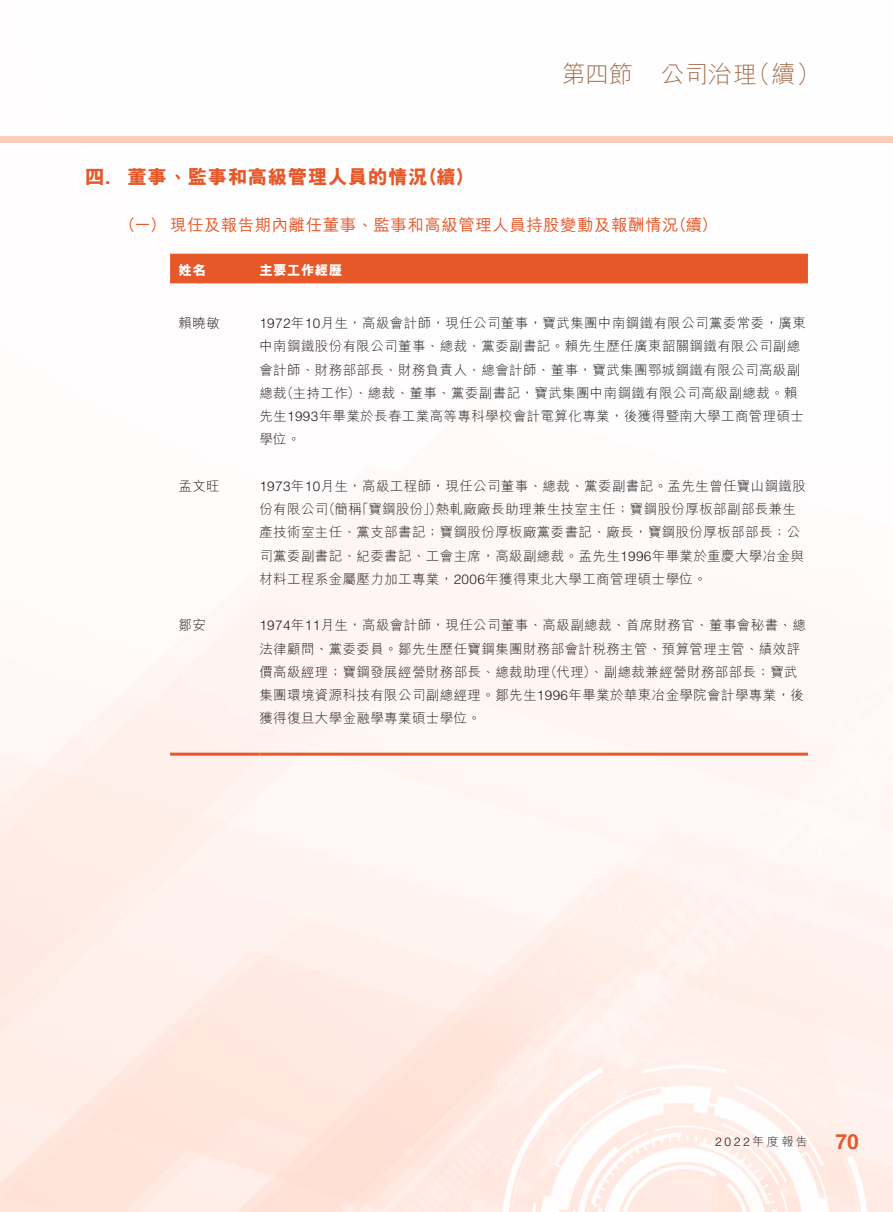
<style>
.page{position:relative;width:893px;height:1212px;background:#fff}
.page>*{position:absolute;margin:0;border:0;box-sizing:border-box;transform-origin:0 0}
.t1{font:300 24px "M Hei HK";letter-spacing:-.015em;color:#9f6a49}
.t2{font:700 21px "Helvetica LT Std";color:#e65829}
.t3{font:800 19.5px "M Hei HK";letter-spacing:.03em;color:#e65829}
.t4{font:500 16.5px "M Hei HK";letter-spacing:.03em;color:#e65829}
.t5{font:300 13.5px/23.2px "M Hei HK";letter-spacing:.03em;color:#231f20}
.t6{font:800 13.5px "M Hei HK";letter-spacing:.03em;color:#fff}
.t7{font:300 12px "Helvetica LT Std";color:#231f20}
.s1{font-family:"Helvetica LT Std";font-weight:700}
.s2{font-family:"Helvetica LT Std"}
.s3{font-family:"M Hei HK"}
</style>
<div class="page">
<div style="left:0;top:136px;width:893px;height:6px;background:#ffcdbc"></div>
<div style="left:170px;top:254px;width:638px;height:29px;background:#e65829"></div>
<hr style="left:170px;top:753px;width:89px;height:3px;background:#e65829">
<hr style="left:259px;top:753px;width:549px;height:3px;background:#e65829">
<h1 class="t1" style="left:562px;top:62px;width:72px">第四節</h1>
<h1 class="t1" style="left:747px;top:62px;width:75px">（續(</h1>
<h1 class="t1" style="left:660px;top:62px;width:98px">公司治理</h1>
<h3 class="t3" style="left:85px;top:167px;width:27px">四<span class="s1">.</span></h3>
<h3 class="t3" style="left:419px;top:167px;width:57px">（續(</h3>
<h3 class="t3" style="left:128px;top:167px;width:302px">董事、監事和高級管理人員的情況</h3>
<p class="t4" style="left:119px;top:213px;width:561px">（一）現任及報告期內離任董事、監事和高級管理人員持股變動及報酬情況</p>
<p class="t4" style="left:670px;top:213px;width:49px">（續(</p>
<p class="t6" style="left:179px;top:263px;width:29px">姓名</p>
<p class="t5" style="left:179px;top:311px;width:43px">賴曉敏</p>
<p class="t5" style="left:179px;top:474px;width:43px">孟文旺</p>
<p class="t5" style="left:179px;top:614px;width:29px">鄒安</p>
<p class="t6" style="left:259px;top:263px;width:84px">主要工作經歷</p>
<p class="t5" style="left:259px;top:311px;width:548px"><span class="s2">1972</span>年<span class="s2">10</span>月生，高級會計師，現任公司董事，寶武集團中南鋼鐵有限公司黨委常委，廣東</p>
<p class="t5" style="left:259px;top:335px;width:542px;text-align:right">中南鋼鐵股份有限公司董事、總裁、黨委副書記。賴先生歷任廣東韶關鋼鐵有限公司副總會計師、財務部部長、財務負責人、總會計師、董事，寶武集團鄂城鋼鐵有限公司高級副（主持工作）、總裁、董事、黨委副書記，寶武集團中南鋼鐵有限公司高級副總裁。賴</p>
<p class="t5" style="left:259px;top:381px;width:546px">總裁<br>先生<span class="s2">1993</span>年畢業於長春工業高等專科學校會計電算化專業，後獲得暨南大學工商管理碩士學位。</p>
<p class="t5" style="left:259px;top:474px;width:548px"><span class="s2">1973</span>年<span class="s2">10</span>月生，高級工程師，現任公司董事、總裁、黨委副書記。孟先生曾任寶山鋼鐵股</p>
<p class="t5" style="left:322px;top:497px;width:41px">（簡稱</p>
<p class="t5" style="left:356px;top:497px;width:88px">「寶鋼股份」）</p>
<p class="t5" style="left:436px;top:497px;width:362px">熱軋廠廠長助理兼生技室主任；寶鋼股份厚板部副部長兼生</p>
<p class="t5" style="left:259px;top:497px;width:546px">份有限公司<br>產技術室主任、黨支部書記；寶鋼股份厚板廠黨委書記、廠長，寶鋼股份厚板部部長；公司黨委副書記、紀委書記、工會主席，高級副總裁。孟先生<span class="s2">1996</span>年畢業於重慶大學冶金與材料工程系金屬壓力加工專業，<span class="s2">2006</span>年獲得東北大學工商管理碩士學位。</p>
<p class="t5" style="left:259px;top:614px;width:548px"><span class="s2">1974</span>年<span class="s2">11</span>月生，高級會計師，現任公司董事、高級副總裁、首席財務官、董事會秘書、總</p>
<p class="t5" style="left:259px;top:637px;width:542px;text-align:right">法律顧問、黨委委員。鄒先生歷任寶鋼集團財務部會計稅務主管、預算管理主管、績效評（代理）、副總裁兼經營財務部部長；寶武</p>
<p class="t5" style="left:259px;top:660px;width:546px">價高級經理；寶鋼發展經營財務部長、總裁助理<br>集團環境資源科技有限公司副總經理。鄒先生<span class="s2">1996</span>年畢業於華東冶金學院會計學專業，後獲得復旦大學金融學專業碩士學位。</p>
<p class="t7" style="left:715px;top:1134px;width:94px">2022<span class="s3">年度報告</span></p>
<h2 class="t2" style="left:836px;top:1129px;width:25px">70</h2>
</div>
